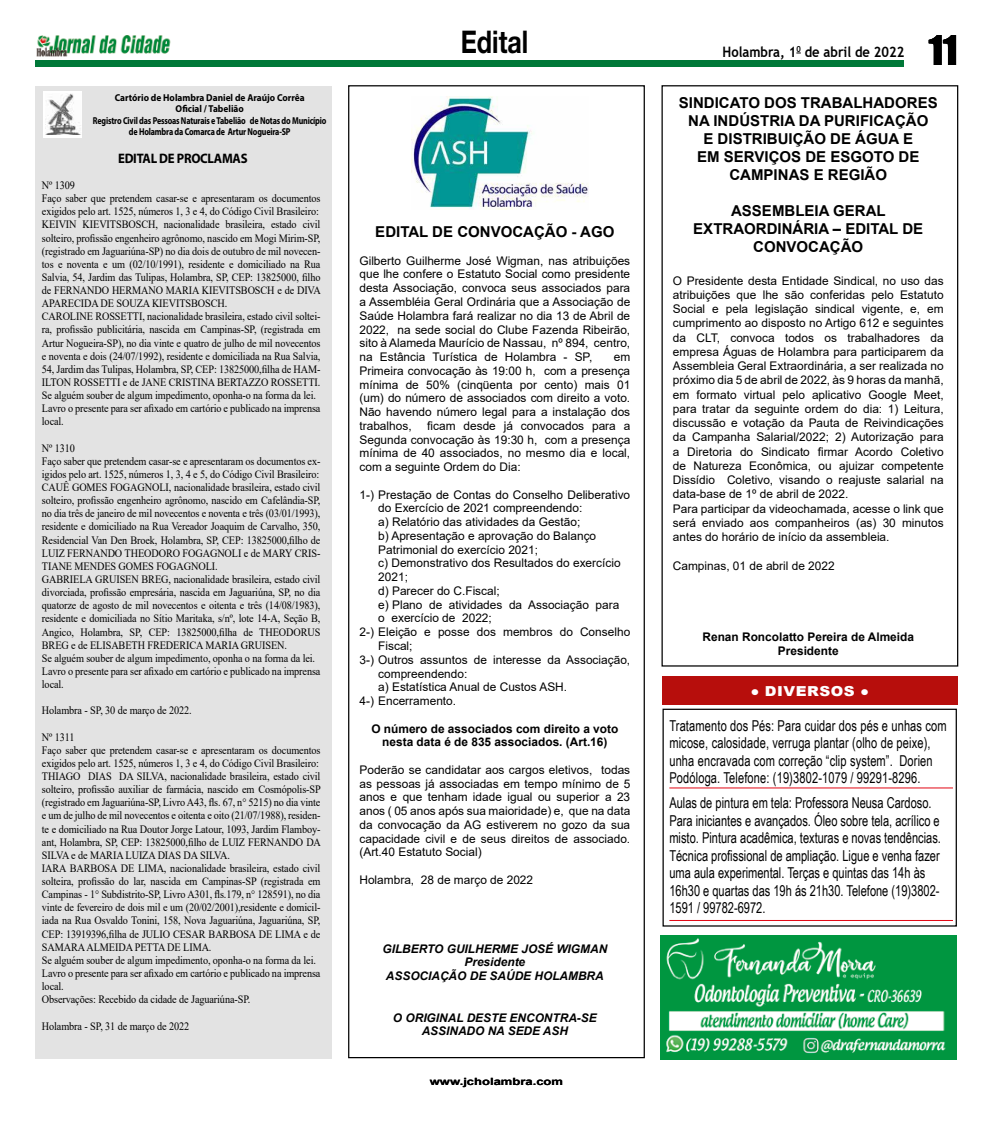
<style>
.page{position:relative;width:993px;height:1124px;background:#fff}
.page>*{position:absolute;margin:0;border:0;box-sizing:border-box;transform-origin:0 0}
.t1{font:37.5px "Impact";color:#000}
.t2{font:700 31.25px "Helvetica Neue";color:#000;scale:.8 1}
.t3{font:15px/17.5px "Arial Narrow";color:#000;scale:.9 1}
.t4{font:700 15px/18px "Arial";color:#000;text-align:center}
.t5{font:700 14.38px "Trebuchet MS";color:#000;scale:.9 1}
.t6{font:700 13.75px "Myriad Pro";letter-spacing:-.02em;color:#000;scale:.93 1}
.t7{font:900 13.75px "Arial";letter-spacing:.035em;color:#fff;scale:1.1 1}
.t8{font:11.88px/13.8px "Arial";color:#000;text-align:justify}
.t9{font:700 11.88px/13.8px "Arial";color:#000;text-align:center}
.t10{font:italic 700 11.88px/13.8px "Arial";color:#000;text-align:center}
.t11{font:11.25px/13.1px "Times New Roman";letter-spacing:-.01em;color:#000;scale:.91 1}
.t12{font:700 10px/11.2px "Myriad Pro";letter-spacing:-.02em;color:#000;text-align:center;scale:.93 1}
.t13{font:700 10px "Arial";color:#000;scale:1.3 1}
</style>
<div class="page">
<img style="left:36px;top:35px;width:135px;height:22px">
<div style="left:35px;top:60px;width:869px;height:7px;background:#007838"></div>
<div style="left:35px;top:86px;width:296px;height:972px;background:#e3e3e3"></div>
<div style="left:44px;top:91px;width:38px;height:47px;background:#fff"></div>
<img style="left:45px;top:93px;width:36px;height:42px">
<img style="left:411px;top:96px;width:177px;height:114px">
<div style="left:661px;top:85px;width:296px;height:581px;border:1px solid #000"></div>
<div style="left:662px;top:676px;width:295px;height:29px;background:#b70e0c"></div>
<div style="left:662px;top:708px;width:294px;height:218px;border:1px solid #000"></div>
<hr style="left:669px;top:787px;width:283px;height:1px;background:#e30613">
<hr style="left:669px;top:920px;width:283px;height:1px;background:#e30613">
<img style="left:660px;top:935px;width:296px;height:124px">
<p class="t12" style="left:93px;top:92px;width:252px">Cartório de Holambra Daniel de Araújo Corrêa<br>Oficial / Tabelião<br>Registro Civil das Pessoas Naturais e Tabelião de Notas do Município de Holambra da Comarca de Artur Nogueira-SP</p>
<p class="t6" style="left:118px;top:149px;width:141px">EDITAL DE PROCLAMAS</p>
<p class="t11" style="left:42px;top:178px;width:308px">Nº 1309<br>Faço saber que pretendem casar-se e apresentaram os documentos exigidos pelo art. 1525, números 1, 3 e 4, do Código Civil Brasileiro:<br>KEIVIN KIEVITSBOSCH, nacionalidade brasileira, estado civil solteiro, profissão engenheiro agrônomo, nascido em Mogi Mirim-SP, (registrado em Jaguariúna-SP) no dia dois de outubro de mil novecen&shy;tos e noventa e um (02/10/1991), residente e domiciliado na Rua Salvia, 54, Jardim das Tulipas, Holambra, SP, CEP: 13825000, filho de FERNANDO HERMANO MARIA KIEVITSBOSCH e de DIVA APARECIDA DE SOUZA KIEVITSBOSCH.<br>CAROLINE ROSSETTI, nacionalidade brasileira, estado civil soltei&shy;ra, profissão publicitária, nascida em Campinas-SP, (registrada em Artur Nogueira-SP), no dia vinte e quatro de julho de mil novecentos e noventa e dois (24/07/1992), residente e domiciliada na Rua Salvia, 54, Jardim das Tulipas, Holambra, SP, CEP: 13825000,filha de HAM-ILTON ROSSETTI e de JANE CRISTINA BERTAZZO ROSSETTI.<br>Se alguém souber de algum impedimento, oponha-o na forma da lei.<br>Lavro o presente para ser afixado em cartório e publicado na imprensa local.</p>
<p class="t11" style="left:42px;top:441px;width:307px">Nº 1310<br>Faço saber que pretendem casar-se e apresentaram os documentos ex&shy;igidos pelo art. 1525, números 1, 3, 4 e 5, do Código Civil Brasileiro:<br>CAUÊ GOMES FOGAGNOLI, nacionalidade brasileira, estado civil solteiro, profissão engenheiro agrônomo, nascido em Cafelândia-SP, no dia três de janeiro de mil novecentos e noventa e três (03/01/1993), residente e domiciliado na Rua Vereador Joaquim de Carvalho, 350, Residencial Van Den Broek, Holambra, SP, CEP: 13825000,filho de LUIZ FERNANDO THEODORO FOGAGNOLI e de MARY CRIS-TIANE MENDES GOMES FOGAGNOLI.<br>GABRIELA GRUISEN BREG, nacionalidade brasileira, estado civil divorciada, profissão empresária, nascida em Jaguariúna, SP, no dia quatorze de agosto de mil novecentos e oitenta e três (14/08/1983), residente e domiciliada no Sítio Maritaka, s/nº, lote 14-A, Seção B, Angico, Holambra, SP, CEP: 13825000,filha de THEODORUS BREG e de ELISABETH FREDERICA MARIA GRUISEN.<br>Se alguém souber de algum impedimento, oponha o na forma da lei.<br>Lavro o presente para ser afixado em cartório e publicado na imprensa local.</p>
<p class="t11" style="left:42px;top:703px;width:166px">Holambra - SP, 30 de março de 2022.</p>
<p class="t11" style="left:42px;top:729px;width:308px">Nº 1311<br>Faço saber que pretendem casar-se e apresentaram os documentos exigidos pelo art. 1525, números 1, 3 e 4, do Código Civil Brasileiro:<br>THIAGO DIAS DA SILVA, nacionalidade brasileira, estado civil solteiro, profissão auxiliar de farmácia, nascido em Cosmópolis-SP (registrado em Jaguariúna-SP, Livro A43, fls. 67, n° 5215) no dia vinte e um de julho de mil novecentos e oitenta e oito (21/07/1988), residen&shy;te e domiciliado na Rua Doutor Jorge Latour, 1093, Jardim Flamboy&shy;ant, Holambra, SP, CEP: 13825000,filho de LUIZ FERNANDO DA SILVA e de MARIA LUIZA DIAS DA SILVA.<br>IARA BARBOSA DE LIMA, nacionalidade brasileira, estado civil solteira, profissão do lar, nascida em Campinas-SP (registrada em Campinas - 1° Subdistrito-SP, Livro A301, fls.179, n° 128591), no dia vinte de fevereiro de dois mil e um (20/02/2001),residente e domicil&shy;iada na Rua Osvaldo Tonini, 158, Nova Jaguariúna, Jaguariúna, SP, CEP: 13919396,filha de JULIO CESAR BARBOSA DE LIMA e de SAMARA ALMEIDA PETTA DE LIMA.<br>Se alguém souber de algum impedimento, oponha-o na forma da lei.<br>Lavro o presente para ser afixado em cartório e publicado na imprensa local.<br>Observações: Recebido da cidade de Jaguariúna-SP.</p>
<p class="t11" style="left:42px;top:1018px;width:163px">Holambra - SP, 31 de março de 2022</p>
<h2 class="t2" style="left:460px;top:23px;width:86px">Edital</h2>
<h3 class="t4" style="left:375px;top:223px;width:240px">EDITAL DE CONVOCAÇÃO - AGO</h3>
<p class="t8" style="left:359px;top:253px;width:272px">Gilberto Guilherme José Wigman, nas atribuições que lhe confere o Estatuto Social como presidente desta Associação, convoca seus associados para a Assembléia Geral Ordinária que a Associação de Saúde Holambra fará realizar no dia 13 de Abril de 2022, na sede social do Clube Fazenda Ribeirão, sito à Alameda Maurício de Nassau, nº 894, centro, na Estância Turística de Holambra - SP,</p>
<p class="t8" style="left:359px;top:350px;width:272px;text-indent:254px">em Primeira convocação às 19:00 h, com a presença mínima de 50% (cinqüenta por cento) mais 01 (um) do número de associados com direito a voto.<br>Não havendo número legal para a instalação dos trabalhos,</p>
<p class="t8" style="left:359px;top:418px;width:272px;text-indent:68px">ficam desde já convocados para a Segunda convocação às 19:30 h, com a presença mínima de 40 associados, no mesmo dia e local, com a seguinte Ordem do Dia:</p>
<p class="t8" style="left:359px;top:487px;width:272px">1-) Prestação de Contas do Conselho Deliberativo</p>
<p class="t8" style="left:378px;top:501px;width:205px">do Exercício de 2021 compreendendo:</p>
<p class="t8" style="left:378px;top:515px;width:203px">a) Relatório das atividades da Gestão;</p>
<p class="t8" style="left:378px;top:528px;width:219px">b) Apresentação e aprovação do Balanço</p>
<p class="t8" style="left:378px;top:542px;width:161px">Patrimonial do exercício 2021;</p>
<p class="t8" style="left:378px;top:556px;width:244px">c) Demonstrativo dos Resultados do exercício</p>
<p class="t8" style="left:378px;top:570px;width:31px">2021;</p>
<p class="t8" style="left:378px;top:583px;width:123px">d) Parecer do C.Fiscal;</p>
<p class="t8" style="left:378px;top:597px;width:242px">e) Plano de atividades da Associação para</p>
<p class="t8" style="left:378px;top:611px;width:115px">o exercício de 2022;</p>
<p class="t8" style="left:359px;top:625px;width:272px">2-) Eleição e posse dos membros do Conselho</p>
<p class="t8" style="left:378px;top:638px;width:36px">Fiscal;</p>
<p class="t8" style="left:359px;top:652px;width:272px">3-) Outros assuntos de interesse da Associação,</p>
<p class="t8" style="left:378px;top:666px;width:91px">compreendendo:</p>
<p class="t8" style="left:378px;top:680px;width:190px">a) Estatística Anual de Custos ASH.</p>
<p class="t8" style="left:359px;top:693px;width:98px">4-) Encerramento.</p>
<p class="t9" style="left:371px;top:721px;width:248px">O número de associados com direito a voto nesta data é de 835 associados. (Art.16)</p>
<p class="t8" style="left:359px;top:762px;width:272px">Poderão se candidatar aos cargos eletivos, todas as pessoas já associadas em tempo mínimo de 5 anos e que tenham idade igual ou superior a 23 anos ( 05 anos após sua maioridade) e, que na data da convocação da AG estiverem no gozo da sua capacidade civil e de seus direitos de associado. (Art.40 Estatuto Social)</p>
<p class="t8" style="left:359px;top:872px;width:175px">Holambra, 28 de março de 2022</p>
<p class="t10" style="left:382px;top:941px;width:226px">GILBERTO GUILHERME JOSÉ WIGMAN<br>Presidente<br>ASSOCIAÇÃO DE SAÚDE HOLAMBRA</p>
<p class="t10" style="left:393px;top:1010px;width:205px">O ORIGINAL DESTE ENCONTRA-SE<br>ASSINADO NA SEDE ASH</p>
<p class="t13" style="left:429px;top:1074px;width:104px">www.jcholambra.com</p>
<p class="t5" style="left:722px;top:43px;width:203px">Holambra, 1<sup>0</sup> de abril de 2022</p>
<h1 class="t1" style="left:928px;top:21px;width:30px">11</h1>
<h3 class="t4" style="left:678px;top:94px;width:260px">SINDICATO DOS TRABALHADORES<br>NA INDÚSTRIA DA PURIFICAÇÃO<br>E DISTRIBUIÇÃO DE ÁGUA E<br>EM SERVIÇOS DE ESGOTO DE<br>CAMPINAS E REGIÃO</h3>
<h3 class="t4" style="left:693px;top:202px;width:231px">ASSEMBLEIA GERAL<br>EXTRAORDINÁRIA – EDITAL DE<br>CONVOCAÇÃO</h3>
<p class="t8" style="left:672px;top:273px;width:272px;line-height:14.2px;text-align:left">O Presidente desta Entidade Sindical, no uso das atribuições que lhe são conferidas pelo Estatuto Social e pela legislação sindical vigente, e, em cumprimento ao disposto no Artigo 612 e seguintes da CLT, convoca todos os trabalhadores da empresa Águas de Holambra para participarem da Assembleia Geral Extraordinária, a ser realizada no próximo dia 5 de abril de 2022, às 9 horas da manhã, em formato virtual pelo aplicativo Google Meet, para tratar da seguinte ordem do dia: 1) Leitura, discussão e votação da Pauta de Reivindicações da Campanha Salarial/2022; 2) Autorização para a Diretoria do Sindicato firmar Acordo Coletivo de Natureza Econômica, ou ajuizar competente Dissídio Coletivo, visando o reajuste salarial na data-base de 1º de abril de 2022.<br>Para participar da videochamada, acesse o link que será enviado aos companheiros (as) 30 minutos antes do horário de início da assembleia.</p>
<p class="t8" style="left:672px;top:558px;width:163px">Campinas, 01 de abril de 2022</p>
<p class="t9" style="left:702px;top:629px;width:213px;line-height:14.2px">Renan Roncolatto Pereira de Almeida<br>Presidente</p>
<p class="t7" style="left:750px;top:680px;width:109px">● DIVERSOS ●</p>
<h3 class="t3" style="left:669px;top:716px;width:309px">Tratamento dos Pés: Para cuidar dos pés e unhas com micose, calosidade, verruga plantar (olho de peixe), unha encravada com correção “clip system”. Dorien Podóloga. Telefone: (19)3802-1079 / 99291-8296.</h3>
<p class="t3" style="left:669px;top:793px;width:303px">Aulas de pintura em tela: Professora Neusa Cardoso.<br>Para iniciantes e avançados. Óleo sobre tela, acrílico e misto. Pintura acadêmica, texturas e novas tendências.<br>Técnica profissional de ampliação. Ligue e venha fazer uma aula experimental. Terças e quintas das 14h às 16h30 e quartas das 19h ás 21h30. Telefone (19)3802- 1591 / 99782-6972.</p>
</div>
